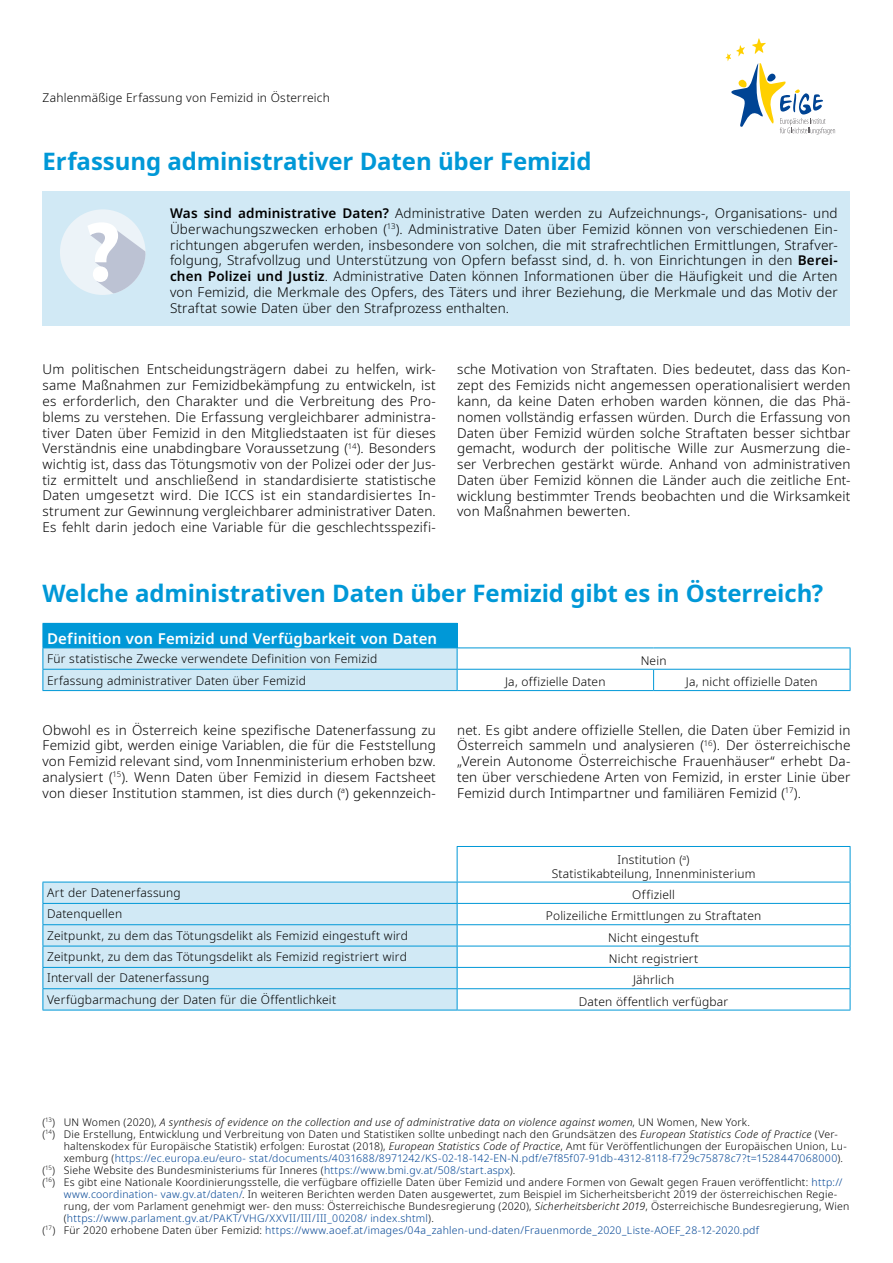
<style>
.page{position:relative;width:893px;height:1263px;background:#fff}
.page>*{position:absolute;margin:0;border:0;box-sizing:border-box;transform-origin:0 0}
.Headlines{font:700 24px "Noto Sans";letter-spacing:-.005em;color:#0098d7}
.Table_titel{font:600 15px "Noto Sans";letter-spacing:.005em;color:#fff}
.Body_text{font:300 13.5px/15.8px "Noto Sans";letter-spacing:.01em;color:#000;text-align:justify}
.Table_text{font:300 12px/14.2px "Noto Sans";letter-spacing:.015em;color:#000;text-align:center}
.Footnote{font:300 10.5px/12px "Noto Sans";letter-spacing:.02em;color:#000}
.Footnote-2{font:300 10.5px "Noto Sans";letter-spacing:.02em;color:#004494}
.Footnote-3{font:italic 300 10.5px "Noto Sans";letter-spacing:.02em;color:#000}
.s1{font-weight:600}
.s2{font-style:normal}
.s3{font-style:italic}
.s4{color:#004494}
.s5{color:#000}
</style>
<div class="page">
<svg style="left:726px;top:38px;width:109px;height:97px"></svg>
<div style="left:43px;top:191px;width:807px;height:134px;background:#d1e9f5"></div>
<div style="left:60px;top:209px;width:86px;height:86px;background:#ecf3f8;border-radius:50%"></div>
<svg style="left:88px;top:222px;width:58px;height:73px"></svg>
<hr style="left:457px;top:647px;width:197px;height:1px;background:#0098d7">
<hr style="left:654px;top:647px;width:196px;height:1px;background:#0098d7">
<hr style="left:457px;top:669px;width:197px;height:1px;background:#0098d7">
<hr style="left:654px;top:669px;width:196px;height:1px;background:#0098d7">
<svg style="left:653px;top:670px;width:1px;height:20px"></svg>
<svg style="left:850px;top:648px;width:1px;height:42px"></svg>
<hr style="left:43px;top:690px;width:414px;height:1px;background:#0098d7">
<hr style="left:457px;top:690px;width:197px;height:1px;background:#0098d7">
<hr style="left:654px;top:690px;width:196px;height:1px;background:#0098d7">
<hr style="left:43px;top:623px;width:414px;height:1px;background:#0098d7">
<svg style="left:43px;top:624px;width:415px;height:66px;background:#82cae9"></svg>
<hr style="left:43px;top:647px;width:414px;height:1px;background:#0098d7">
<div style="left:44px;top:883px;width:413px;height:127px;background:#d1e9f5"></div>
<hr style="left:457px;top:847px;width:1px;height:35px;background:#0098d7">
<hr style="left:43px;top:882px;width:414px;height:1px;background:#0098d7">
<hr style="left:457px;top:882px;width:393px;height:1px;background:#0098d7">
<hr style="left:43px;top:903px;width:414px;height:1px;background:#0098d7">
<hr style="left:457px;top:903px;width:393px;height:1px;background:#0098d7">
<hr style="left:43px;top:924px;width:414px;height:1px;background:#0098d7">
<hr style="left:457px;top:924px;width:393px;height:1px;background:#0098d7">
<hr style="left:43px;top:946px;width:414px;height:1px;background:#0098d7">
<hr style="left:457px;top:946px;width:393px;height:1px;background:#0098d7">
<hr style="left:43px;top:967px;width:414px;height:1px;background:#0098d7">
<hr style="left:457px;top:967px;width:393px;height:1px;background:#0098d7">
<hr style="left:43px;top:988px;width:414px;height:1px;background:#0098d7">
<hr style="left:457px;top:988px;width:393px;height:1px;background:#0098d7">
<svg style="left:457px;top:882px;width:1px;height:128px"></svg>
<hr style="left:457px;top:846px;width:393px;height:1px;background:#0098d7">
<hr style="left:850px;top:847px;width:1px;height:35px;background:#0098d7">
<svg style="left:43px;top:882px;width:1px;height:128px"></svg>
<svg style="left:850px;top:882px;width:1px;height:128px"></svg>
<hr style="left:43px;top:1010px;width:414px;height:1px;background:#0098d7">
<hr style="left:457px;top:1010px;width:393px;height:1px;background:#0098d7">
<p class="Table_text" style="left:43px;top:91px;width:289px">Zahlenmäßige Erfassung von Femizid in Österreich</p>
<h2 class="Headlines" style="left:43px;top:144px;width:551px">Erfassung administrativer Daten über Femizid</h2>
<p class="Body_text" style="left:170px;top:206px;width:669px"><span class="s1">Was sind administrative Daten?</span> Administrative Daten werden zu Aufzeichnungs-, Organisations- und Überwachungszwecken erhoben (<sup>13</sup>). Administrative Daten über Femizid können von verschiedenen Ein&shy;richtungen abgerufen werden, insbesondere von solchen, die mit strafrechtlichen Ermittlungen, Strafver&shy;folgung, Strafvollzug und Unterstützung von Opfern befasst sind, d. h. von Einrichtungen in den <span class="s1">Berei&shy;chen Polizei und Justiz</span>. Administrative Daten können Informationen über die Häufigkeit und die Arten von Femizid, die Merkmale des Opfers, des Täters und ihrer Beziehung, die Merkmale und das Motiv der Straftat sowie Daten über den Strafprozess enthalten.</p>
<p class="Body_text" style="left:43px;top:362px;width:395px">Um politischen Entscheidungsträgern dabei zu helfen, wirk&shy;same Maßnahmen zur Femizidbekämpfung zu entwickeln, ist es erforderlich, den Charakter und die Verbreitung des Pro&shy;blems zu verstehen. Die Erfassung vergleichbarer administra&shy;tiver Daten über Femizid in den Mitgliedstaaten ist für dieses Verständnis eine unabdingbare Voraussetzung (<sup>14</sup>). Besonders wichtig ist, dass das Tötungsmotiv von der Polizei oder der Jus&shy;tiz ermittelt und anschließend in standardisierte statistische Daten umgesetzt wird. Die ICCS ist ein standardisiertes In&shy;strument zur Gewinnung vergleichbarer administrativer Daten.<br>Es fehlt darin jedoch eine Variable für die geschlechtsspezifi-</p>
<p class="Body_text" style="left:457px;top:362px;width:395px">sche Motivation von Straftaten. Dies bedeutet, dass das Kon&shy;zept des Femizids nicht angemessen operationalisiert werden kann, da keine Daten erhoben warden können, die das Phä&shy;nomen vollständig erfassen würden. Durch die Erfassung von Daten über Femizid würden solche Straftaten besser sichtbar gemacht, wodurch der politische Wille zur Ausmerzung die&shy;ser Verbrechen gestärkt würde. Anhand von administrativen Daten über Femizid können die Länder auch die zeitliche Ent&shy;wicklung bestimmter Trends beobachten und die Wirksamkeit von Maßnahmen bewerten.</p>
<h2 class="Headlines" style="left:43px;top:576px;width:782px">Welche administrativen Daten über Femizid gibt es in Österreich?</h2>
<p class="Table_titel" style="left:47px;top:630px;width:391px">Definition von Femizid und Verfügbarkeit von Daten</p>
<p class="Table_text" style="left:47px;top:652px;width:332px">Für statistische Zwecke verwendete Definition von Femizid</p>
<p class="Table_text" style="left:641px;top:654px;width:27px">Nein</p>
<p class="Table_text" style="left:47px;top:674px;width:260px">Erfassung administrativer Daten über Femizid</p>
<p class="Table_text" style="left:505px;top:675px;width:102px">Ja, offizielle Daten</p>
<p class="Table_text" style="left:686px;top:675px;width:133px">Ja, nicht offizielle Daten</p>
<p class="Body_text" style="left:43px;top:722px;width:395px">Obwohl es in Österreich keine spezifische Datenerfassung zu Femizid gibt, werden einige Variablen, die für die Feststellung von Femizid relevant sind, vom Innenministerium erhoben bzw. analysiert (<sup>15</sup>). Wenn Daten über Femizid in diesem Factsheet von dieser Institution stammen, ist dies durch (<sup>a</sup>) gekennzeich-</p>
<p class="Body_text" style="left:457px;top:722px;width:395px">net. Es gibt andere offizielle Stellen, die Daten über Femizid in Österreich sammeln und analysieren (<sup>16</sup>). Der österreichische „Verein Autonome Österreichische Frauenhäuser“ erhebt Da&shy;ten über verschiedene Arten von Femizid, in erster Linie über Femizid durch Intimpartner und familiären Femizid (<sup>17</sup>).</p>
<p class="Table_text" style="left:552px;top:852px;width:205px">Institution (<sup>a</sup>)<br>Statistikabteilung, Innenministerium</p>
<p class="Table_text" style="left:47px;top:886px;width:135px">Art der Datenerfassung</p>
<p class="Table_text" style="left:632px;top:888px;width:44px">Offiziell</p>
<p class="Table_text" style="left:47px;top:907px;width:77px">Datenquellen</p>
<p class="Table_text" style="left:546px;top:909px;width:217px">Polizeiliche Ermittlungen zu Straftaten</p>
<p class="Table_text" style="left:47px;top:928px;width:362px">Zeitpunkt, zu dem das Tötungsdelikt als Femizid eingestuft wird</p>
<p class="Table_text" style="left:608px;top:930px;width:92px">Nicht eingestuft</p>
<p class="Table_text" style="left:47px;top:950px;width:361px">Zeitpunkt, zu dem das Tötungsdelikt als Femizid registriert wird</p>
<p class="Table_text" style="left:609px;top:952px;width:91px">Nicht registriert</p>
<p class="Table_text" style="left:47px;top:971px;width:164px">Intervall der Datenerfassung</p>
<p class="Table_text" style="left:633px;top:973px;width:43px">Jährlich</p>
<p class="Table_text" style="left:47px;top:992px;width:290px">Verfügbarmachung der Daten für die Öffentlichkeit</p>
<p class="Table_text" style="left:579px;top:994px;width:151px">Daten öffentlich verfügbar</p>
<p class="Footnote-3" style="left:43px;top:1115px;width:709px"><span class="s2">(</span><sup>13</sup><span class="s2">) UN Women (2020),</span> A synthesis of evidence on the collection and use of administrative data on violence against women<span class="s2">, UN Women, New York.</span></p>
<p class="Footnote" style="left:64px;top:1128px;width:784px;text-indent:-21px">(<sup>14</sup>) Die Erstellung, Entwicklung und Verbreitung von Daten und Statistiken sollte unbedingt nach den Grundsätzen des <span class="s3">European Statistics Code of Practice</span> (Ver&shy;haltenskodex für Europäische Statistik) erfolgen: Eurostat (2018), <span class="s3">European Statistics Code of Practice</span>, Amt für Veröffentlichungen der Europäischen Union, Lu&shy;xemburg (<span class="s4">https://ec.europa.eu/euro- stat/documents/4031688/8971242/KS-02-18-142-EN-N.pdf/e7f85f07-91db-4312-8118-f729c75878c7?t=1528447068000</span>).</p>
<p class="Footnote" style="left:43px;top:1164px;width:474px">(<sup>15</sup>) Siehe Website des Bundesministeriums für Inneres (<span class="s4">https://www.bmi.gv.at/508/start.aspx</span>).</p>
<p class="Footnote" style="left:64px;top:1176px;width:787px;text-indent:-21px">(<sup>16</sup>) Es gibt eine Nationale Koordinierungsstelle, die verfügbare offizielle Daten über Femizid und andere Formen von Gewalt gegen Frauen veröffentlicht: <span class="s4">http:// www.coordination- vaw.gv.at/daten/</span>. In weiteren Berichten werden Daten ausgewertet, zum Beispiel im Sicherheitsbericht 2019 der österreichischen Regie&shy;rung, der vom Parlament genehmigt wer- den muss: Österreichische Bundesregierung (2020), <span class="s3">Sicherheitsbericht 2019</span>, Österreichische Bundesregierung, Wien (<span class="s4">https://www.parlament.gv.at/PAKT/VHG/XXVII/III/III_00208/ index.shtml</span>).</p>
<p class="Footnote-2" style="left:43px;top:1223px;width:718px"><span class="s5">(</span><sup>17</sup><span class="s5">) Für 2020 erhobene Daten über Femizid:</span> https://www.aoef.at/images/04a_zahlen-und-daten/Frauenmorde_2020_Liste-AOEF_28-12-2020.pdf</p>
</div>
